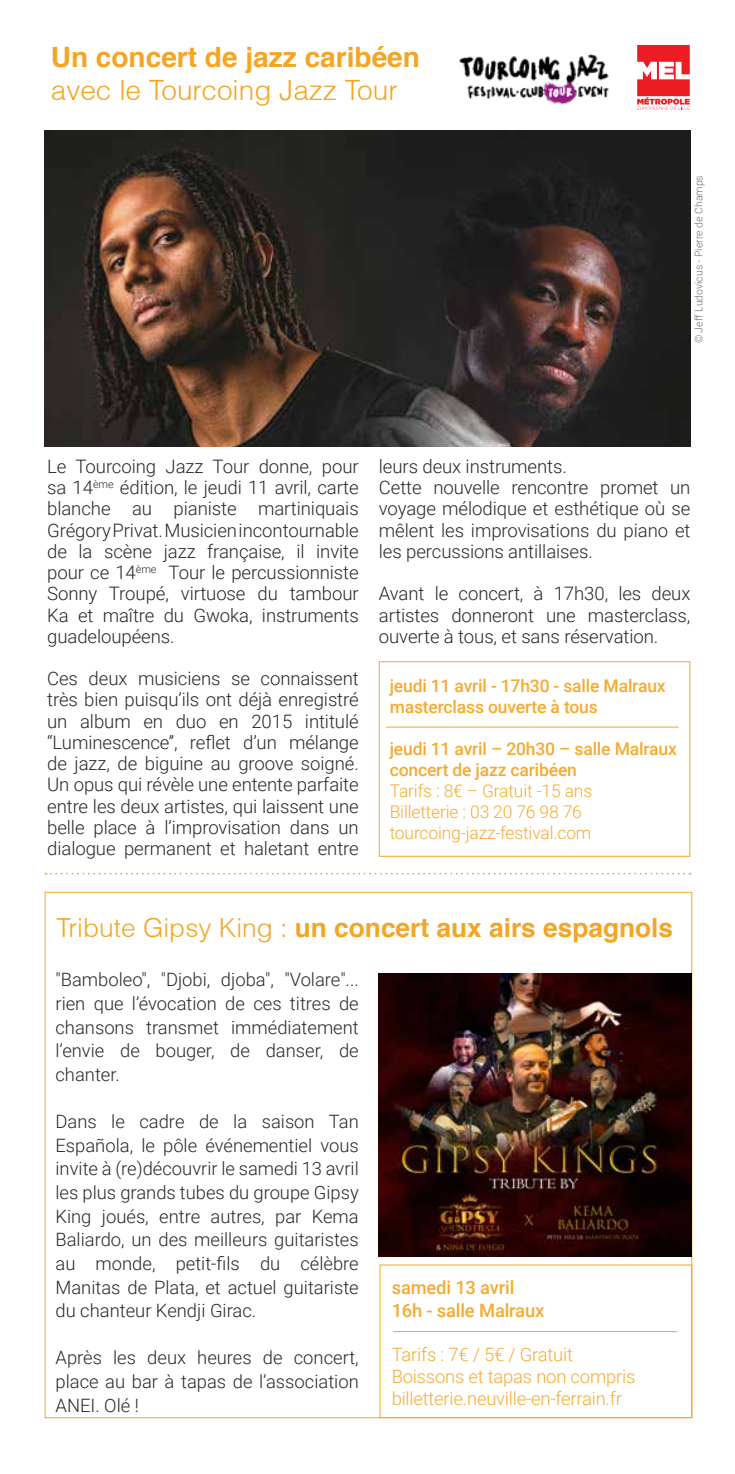
<style>
.page{position:relative;width:735px;height:1474px;background:#fff}
.page>*{position:absolute;margin:0;border:0;box-sizing:border-box;transform-origin:0 0}
.t1{font:700 28px "Helvetica";color:#f5a524}
.t2{font:300 28px "Helvetica";color:#f5a524}
.t3{font:700 26.25px "Helvetica";color:#f5a524}
.t4{font:300 18.55px/21.2px "Roboto";letter-spacing:-.005em;color:#282827;text-align:justify}
.t5{font:300 18.38px/23.6px "Roboto";color:#282827;text-align:justify}
.t6{font:300 18.38px/22.1px "Roboto";letter-spacing:-.01em;color:#f6aa32}
.t7{font:500 18.38px/22.1px "Roboto";letter-spacing:-.01em;color:#f6aa32}
.t8{font:500 17.5px/21px "Roboto";letter-spacing:-.01em;color:#f6aa32}
.t9{font:300 17.5px/21px "Roboto";letter-spacing:-.01em;color:#f6aa32}
.t10{font:300 10.5px "Roboto";color:#706f6f}
.s1{font-weight:300}
</style>
<div class="page">
<svg style="left:46px;top:872px;width:644px;height:2px"></svg>
<img style="left:378px;top:973px;width:313px;height:283px">
<hr style="left:393px;top:1331px;width:283px;height:1px;background:#f5a524">
<div style="left:378px;top:661px;width:312px;height:195px;border:1px solid #f5a524"></div>
<svg style="left:637px;top:45px;width:52px;height:65px"></svg>
<hr style="left:386px;top:726px;width:292px;height:1px;background:#f5a524">
<img style="left:45px;top:131px;width:645px;height:315px">
<img style="left:459px;top:54px;width:150px;height:51px">
<h1 class="t1" style="left:51px;top:34px;width:370px">Un concert de jazz caribéen</h1>
<h1 class="t2" style="left:51px;top:73px;width:348px">avec le Tourcoing Jazz Tour</h1>
<p class="t10" style="left:691px;top:343px;width:170px;rotate:-90deg">© Jeff Ludovicus - Pierre de Champs</p>
<p class="t4" style="left:47px;top:455px;width:313px">Le Tourcoing Jazz Tour donne, pour sa 14<sup>ème</sup> édition, le jeudi 11 avril, carte blanche au pianiste martiniquais Grégory Privat. Musicien incontournable de la scène jazz française, il invite pour ce 14<sup>ème</sup> Tour le percussionniste Sonny Troupé, virtuose du tambour Ka et maître du Gwoka, instruments guadeloupéens.</p>
<p class="t4" style="left:47px;top:667px;width:313px">Ces deux musiciens se connaissent très bien puisqu’ils ont déjà enregistré un album en duo en 2015 intitulé ‘‘Luminescence’’, reflet d’un mélange de jazz, de biguine au groove soigné.<br>Un opus qui révèle une entente parfaite entre les deux artistes, qui laissent une belle place à l’improvisation dans un dialogue permanent et haletant entre</p>
<p class="t4" style="left:378px;top:455px;width:313px;text-align:left">leurs deux instruments.<br>Cette nouvelle rencontre promet un voyage mélodique et esthétique où se mêlent les improvisations du piano et les percussions antillaises.</p>
<p class="t4" style="left:378px;top:582px;width:313px">Avant le concert, à 17h30, les deux artistes donneront une masterclass, ouverte à tous, et sans réservation.</p>
<p class="t8" style="left:389px;top:674px;width:277px">jeudi 11 avril - 17h30 - salle Malraux masterclass ouverte à tous</p>
<p class="t8" style="left:389px;top:737px;width:288px">jeudi 11 avril – 20h30 – salle Malraux concert de jazz caribéen</p>
<p class="t9" style="left:389px;top:779px;width:204px">Tarifs : 8€ – Gratuit -15 ans<br>Billetterie : 03 20 76 98 76 tourcoing-jazz-festival.com</p>
<h2 class="t3" style="left:56px;top:906px;width:618px"><span class="s1">Tribute Gipsy King :</span> un concert aux airs espagnols</h2>
<p class="t5" style="left:55px;top:967px;width:304px">"Bamboleo", "Djobi, djoba", "Volare"... rien que l’évocation de ces titres de chansons transmet immédiatement l’envie de bouger, de danser, de chanter.</p>
<p class="t5" style="left:55px;top:1109px;width:304px">Dans le cadre de la saison Tan Española, le pôle événementiel vous invite à (re)découvrir le samedi 13 avril les plus grands tubes du groupe Gipsy King joués, entre autres, par Kema Baliardo, un des meilleurs guitaristes au monde, petit-fils du célèbre Manitas de Plata, et actuel guitariste du chanteur Kendji Girac.</p>
<p class="t5" style="left:55px;top:1345px;width:304px">Après les deux heures de concert, place au bar à tapas de l’association ANEI. Olé !</p>
<p class="t7" style="left:391px;top:1276px;width:154px">samedi 13 avril<br>16h - salle Malraux</p>
<p class="t6" style="left:391px;top:1342px;width:245px">Tarifs : 7€ / 5€ / Gratuit<br>Boissons et tapas non compris billetterie.neuville-en-ferrain.fr</p>
</div>
